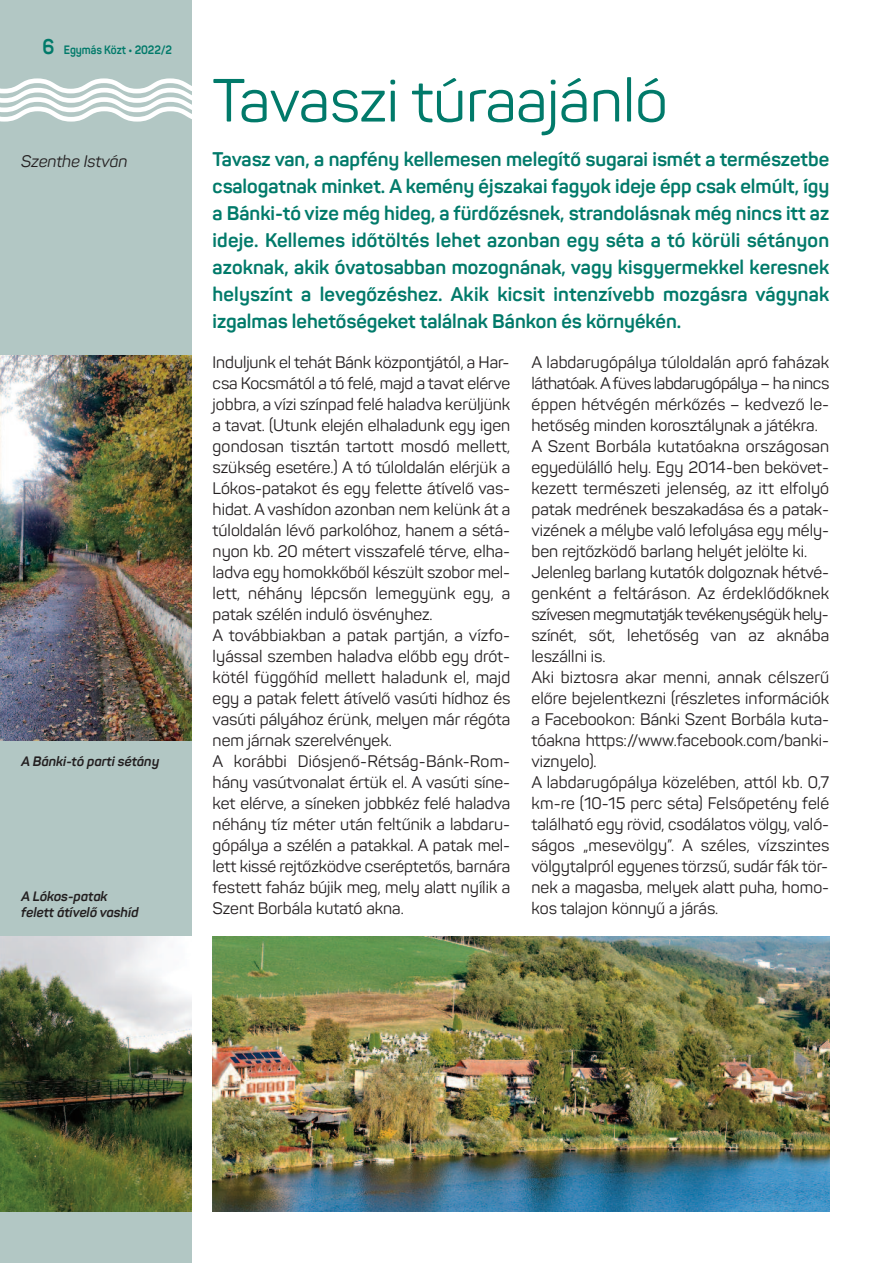
<style>
.page{position:relative;width:893px;height:1263px;background:#fff}
.page>*{position:absolute;margin:0;border:0;box-sizing:border-box;transform-origin:0 0}
.t1{font:60px "Panton";color:#017a6a}
.t2{font:700 19.5px/27px "Panton";letter-spacing:.01em;color:#017a6a;text-align:justify}
.t3{font:16.5px/21px "Panton";color:#231f20}
.t4{font:italic 16.5px "Panton";color:#231f20}
.t5{font:italic 700 13.5px/16.2px "Panton";color:#231f20}
.t6{font:700 12px "Panton";color:#017a6a;scale:.9 1}
.s1{font-size:21px}
</style>
<div class="page">
<div style="left:0;top:0;width:191px;height:1263px;background:#b2c7c4"></div>
<svg style="left:0;top:78px;width:191px;height:44px"></svg>
<img style="left:213px;top:937px;width:616px;height:275px">
<img style="left:0;top:937px;width:191px;height:275px">
<img style="left:0;top:355px;width:191px;height:386px">
<p class="t6" style="left:43px;top:46px;width:145px"><span class="s1">6</span> Egymás közt • 2022/2</p>
<p class="t4" style="left:21px;top:155px;width:108px">Szenthe István</p>
<p class="t5" style="left:21px;top:754px;width:139px">A Bánki-tó parti sétány</p>
<p class="t5" style="left:21px;top:890px;width:119px">A Lókos-patak felett átívelő vashíd</p>
<h1 class="t1" style="left:213px;top:79px;width:456px">Tavaszi túraajánló</h1>
<p class="t2" style="left:213px;top:148px;width:618px">Tavasz van, a napfény kellemesen melegítő sugarai ismét a természetbe csalogatnak minket. a kemény éjszakai fagyok ideje épp csak elmúlt, így a Bánki-tó vize még hideg, a fürdőzésnek, strandolásnak még nincs itt az ideje. kellemes időtöltés lehet azonban egy séta a tó körüli sétányon azoknak, akik óvatosabban mozognának, vagy kisgyermekkel keresnek helyszínt a levegőzéshez. akik kicsit intenzívebb mozgásra vágynak izgalmas lehetőségeket találnak Bánkon és környékén.</p>
<p class="t3" style="left:213px;top:353px;width:299px">Induljunk el tehát Bánk központjától, a Har&shy;csa Kocsmától a tó felé, majd a tavat elérve jobbra, a vízi színpad felé haladva kerüljünk a tavat. (Utunk elején elhaladunk egy igen gondosan tisztán tartott mosdó mellett, szükség esetére.) A tó túloldalán elérjük a Lókos-patakot és egy felette átívelő vas&shy;hidat. A vashídon azonban nem kelünk át a túloldalán lévő parkolóhoz, hanem a sétá&shy;nyon kb. 20 métert visszafelé térve, elha&shy;ladva egy homokkőből készült szobor mel&shy;lett, néhány lépcsőn lemegyünk egy, a patak szélén induló ösvényhez.<br>A továbbiakban a patak partján, a vízfo&shy;lyással szemben haladva előbb egy drót&shy;kötél függőhíd mellett haladunk el, majd egy a patak felett átívelő vasúti hídhoz és vasúti pályához érünk, melyen már régóta nem járnak szerelvények.<br>A korábbi Diósjenő-Rétság-Bánk-Rom&shy;hány vasútvonalat értük el. A vasúti síne&shy;ket elérve, a síneken jobbkéz felé haladva néhány tíz méter után feltűnik a labdaru&shy;gópálya a szélén a patakkal. A patak mel&shy;lett kissé rejtőzködve cseréptetős, barnára festett faház bújik meg, mely alatt nyílik a Szent Borbála kutató akna.</p>
<p class="t3" style="left:531px;top:353px;width:299px">A labdarugópálya túloldalán apró faházak láthatóak. Afüves labdarugópálya – ha nincs éppen hétvégén mérkőzés – kedvező le&shy;hetőség minden korosztálynak a játékra.<br>A Szent Borbála kutatóakna országosan egyedülálló hely. Egy 2014-ben bekövet&shy;kezett természeti jelenség, az itt elfolyó patak medrének beszakadása és a patak&shy;vizének a mélybe való lefolyása egy mély&shy;ben rejtőzködő barlang helyét jelölte ki.<br>Jelenleg barlang kutatók dolgoznak hétvé&shy;genként a feltáráson. Az érdeklődőknek szívesen megmutatják tevékenységük hely&shy;színét, sőt, lehetőség van az aknába leszállni is.<br>Aki biztosra akar menni, annak célszerű előre bejelentkezni (részletes információk a Facebookon: Bánki Szent Borbála kuta&shy;tóakna https://www.facebook.com/banki&shy;viznyelo).<br>A labdarugópálya közelében, attól kb. 0,7 km-re (10-15 perc séta) Felsőpetény felé található egy rövid, csodálatos völgy, való&shy;ságos „mesevölgy”. A széles, vízszintes völgytalpról egyenes törzsű, sudár fák tör&shy;nek a magasba, melyek alatt puha, homo&shy;kos talajon könnyű a járás.</p>
</div>
